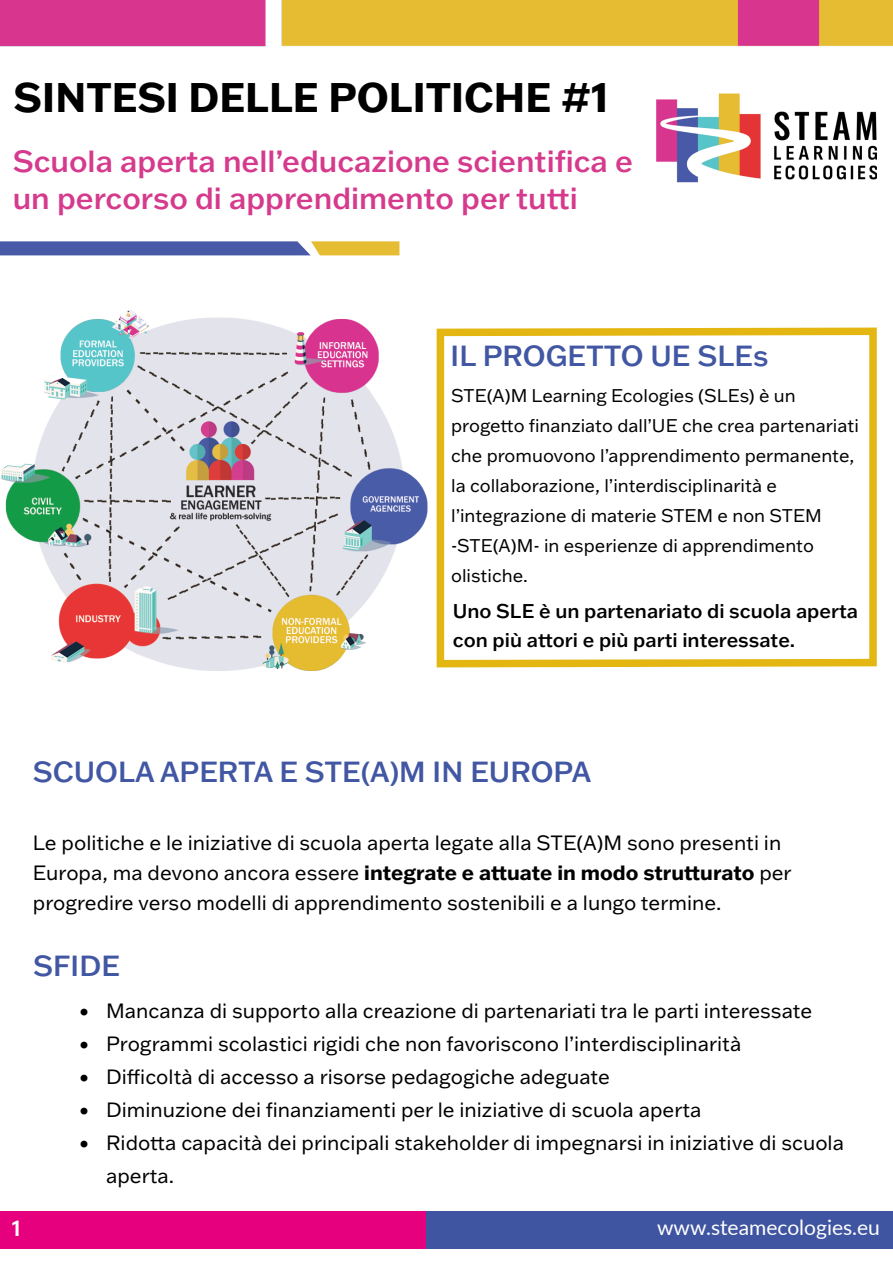
<style>
.page{position:relative;width:893px;height:1263px;background:#fff}
.page>*{position:absolute;margin:0;border:0;box-sizing:border-box;transform-origin:0 0}
.t1{font:700 40.5px "Franklin Gothic ATF";color:#000}
.t2{font:500 30px/37.5px "Franklin Gothic ATF";color:#d53a8d}
.t3{font:500 28.5px "Franklin Gothic ATF";color:#4257a3}
.t4{font:500 22.5px "Franklin Gothic ATF";color:#fff}
.t5{font:21px "Lato";color:#fff}
.t6{font:20.25px/30px "Franklin Gothic ATF";color:#000}
.t7{font:500 19.5px/28.5px "Franklin Gothic ATF";color:#000}
.t8{font:18px/30px "Franklin Gothic ATF";color:#000}
.s1{font-weight:700}
</style>
<div class="page">
<img style="left:1px;top:309px;width:427px;height:362px">
<svg style="left:436px;top:327px;width:441px;height:341px"></svg>
<div style="left:425px;top:1211px;width:468px;height:37px;background:#3f55a1"></div>
<img style="left:426px;top:0;width:467px;height:114px">
<img style="left:0;top:0;width:426px;height:47px">
<img style="left:656px;top:90px;width:220px;height:93px">
<img style="left:0;top:241px;width:400px;height:15px">
<div style="left:0;top:1211px;width:425px;height:37px;background:#e6007d"></div>
<h1 class="t1" style="left:14px;top:71px;width:596px">SINTESI DELLE POLITICHE #1</h1>
<h2 class="t2" style="left:13px;top:141px;width:622px">Scuola aperta nell’educazione scientifica e un percorso di apprendimento per tutti</h2>
<h3 class="t3" style="left:450px;top:337px;width:319px">IL PROGETTO UE SLEs</h3>
<p class="t8" style="left:451px;top:380px;width:409px">STE(A)M Learning Ecologies (SLEs) è un progetto finanziato dall’UE che crea partenariati che promuovono l’apprendimento permanente, la collaborazione, l’interdisciplinarità e l’integrazione di materie STEM e non STEM -STE(A)M- in esperienze di apprendimento olistiche.</p>
<p class="t7" style="left:453px;top:596px;width:407px">Uno SLE è un partenariato di scuola aperta con più attori e più parti interessate.</p>
<h3 class="t3" style="left:33px;top:752px;width:560px">SCUOLA APERTA E STE(A)M IN EUROPA</h3>
<p class="t6" style="left:33px;top:827px;width:760px">Le politiche e le iniziative di scuola aperta legate alla STE(A)M sono presenti in<br>Europa, ma devono ancora essere <span class="s1">integrate e attuate in modo strutturato</span> per progredire verso modelli di apprendimento sostenibili e a lungo termine.</p>
<p class="t4" style="left:12px;top:1213px;width:11px">1</p>
<h3 class="t3" style="left:33px;top:947px;width:88px">SFIDE</h3>
<p class="t6" style="left:79px;top:995px;width:735px">• Mancanza di supporto alla creazione di partenariati tra le parti interessate</p>
<p class="t6" style="left:79px;top:1028px;width:664px">• Programmi scolastici rigidi che non favoriscono l’interdisciplinarità</p>
<p class="t6" style="left:79px;top:1061px;width:532px">• Difficoltà di accesso a risorse pedagogiche adeguate</p>
<p class="t6" style="left:79px;top:1094px;width:624px">• Diminuzione dei finanziamenti per le iniziative di scuola aperta</p>
<p class="t6" style="left:106px;top:1125px;width:739px;line-height:33px;text-indent:-27px">• Ridotta capacità dei principali stakeholder di impegnarsi in iniziative di scuola aperta.</p>
<p class="t5" style="left:657px;top:1212px;width:224px">www.steamecologies.eu</p>
</div>
